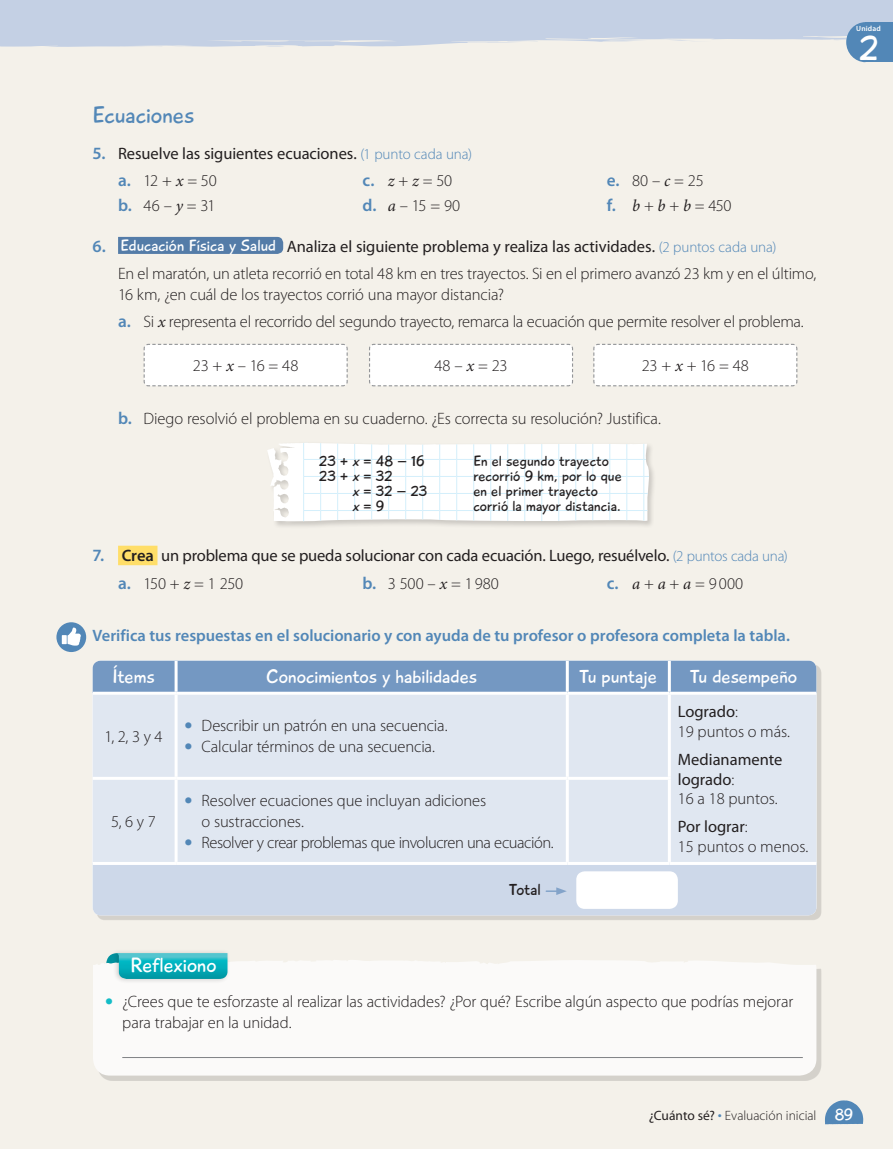
<style>
.page{position:relative;width:893px;height:1149px;background:#fff}
.page>*{position:absolute;margin:0;border:0;box-sizing:border-box;transform-origin:0 0}
.t1{font:36px "Playtime With Hot Toddies";color:#fff}
.Titulo_tema_evaluaci{font:24px "Playtime With Hot Toddies";color:#5287b7}
.t2{font:21px "Playtime With Hot Toddies";color:#fff}
.t3{font:19.5px "Playtime With Hot Toddies";letter-spacing:-.005em;color:#fff}
.t4{font:600 17.25px "Myriad Pro";color:#5287b7}
.actividades_s_n{font:300 16.5px/21px "Myriad Pro";letter-spacing:-.01em;color:#231f20}
.t5{font:16.5px/19.5px "Myriad Pro";letter-spacing:-.005em;color:#231f20}
.t6{font:600 16.5px "Myriad Pro";color:#5287b7}
.actividades_s_n-2{font:300 16.5px "Myriad Pro";letter-spacing:-.03em;color:#231f20}
.t7{font:16.5px "Playtime With Hot Toddies";letter-spacing:.005em;color:#fff}
.t8{font:16.5px "Playtime With Hot Toddies";color:#231f20}
.t9{font:15px/15px "Playtime With Hot Toddies";letter-spacing:.005em;color:#231f20}
.t10{font:300 13.5px "Myriad Pro";color:#231f20}
.t11{font:600 7.5px "Myriad Pro";letter-spacing:.02em;color:#fff}
.s1{font-weight:600;font-size:17.25px;color:#5287b7}
.s2{font-weight:300;font-size:15px;color:#5287b7}
.s3{font-family:"Minion Pro";font-weight:400;font-style:italic}
.s4{font-style:italic}
.s5{font-weight:600}
.s6{font-weight:600;font-size:25.5px;color:#5287b7}
.s7{font-weight:400}
.s8{font-weight:300}
.s9{font-weight:600;font-size:25.5px;color:#14bcc7}
.s10{font-size:16.5px;color:#5287b7}
.s11{font-family:"Playtime With Hot Toddies";font-weight:400;font-size:16.5px;color:#fff}
</style>
<div class="page">
<div style="left:0;top:0;width:893px;height:1148px;background:#f4f1ea"></div>
<svg style="left:0;top:0;width:893px;height:47px;background:#c8d2e4"></svg>
<div style="left:118px;top:545px;width:39px;height:20px;background:#ffde68"></div>
<div style="left:118px;top:237px;width:165px;height:17px;background:#547ca8"></div>
<svg style="left:143px;top:343px;width:205px;height:44px;background:#fafafa"></svg>
<svg style="left:369px;top:343px;width:204px;height:44px;background:#fafafa"></svg>
<svg style="left:593px;top:343px;width:205px;height:44px;background:#fafafa"></svg>
<div style="left:266px;top:441px;width:391px;height:88px;background:#231f20;opacity:.2"></div>
<svg style="left:267px;top:442px;width:384px;height:80px;background:#f8fafb"></svg>
<div style="left:97px;top:664px;width:724px;height:255px;background:#231f20;opacity:.15"></div>
<div style="left:94px;top:661px;width:722px;height:30px;background:#7498c2"></div>
<div style="left:94px;top:694px;width:722px;height:167px;background:#e0e7f1"></div>
<div style="left:93px;top:863px;width:723px;height:52px;background:#cdd8e9"></div>
<hr style="left:175px;top:660px;width:3px;height:31px;background:#fff">
<hr style="left:566px;top:660px;width:3px;height:31px;background:#fff">
<hr style="left:668px;top:660px;width:3px;height:31px;background:#fff">
<hr style="left:93px;top:694px;width:1px;height:82px;background:#fff">
<hr style="left:175px;top:694px;width:3px;height:82px;background:#fff">
<hr style="left:566px;top:694px;width:3px;height:82px;background:#fff">
<hr style="left:668px;top:694px;width:3px;height:82px;background:#fff">
<hr style="left:817px;top:694px;width:1px;height:84px;background:#fff">
<hr style="left:93px;top:776px;width:83px;height:3px;background:#fff">
<hr style="left:93px;top:779px;width:1px;height:82px;background:#fff">
<hr style="left:176px;top:776px;width:391px;height:3px;background:#fff">
<hr style="left:175px;top:779px;width:3px;height:82px;background:#fff">
<hr style="left:567px;top:776px;width:104px;height:3px;background:#fff">
<hr style="left:566px;top:779px;width:3px;height:82px;background:#fff">
<hr style="left:668px;top:779px;width:3px;height:82px;background:#fff">
<hr style="left:817px;top:778px;width:1px;height:83px;background:#fff">
<hr style="left:93px;top:861px;width:83px;height:3px;background:#fff">
<hr style="left:93px;top:864px;width:1px;height:51px;background:#fff">
<hr style="left:176px;top:861px;width:391px;height:3px;background:#fff">
<hr style="left:567px;top:861px;width:102px;height:3px;background:#fff">
<hr style="left:669px;top:861px;width:147px;height:3px;background:#fff">
<hr style="left:817px;top:864px;width:1px;height:51px;background:#fff">
<hr style="left:93px;top:660px;width:83px;height:1px;background:#fff">
<hr style="left:93px;top:660px;width:1px;height:31px;background:#fff">
<hr style="left:176px;top:660px;width:391px;height:1px;background:#fff">
<hr style="left:567px;top:660px;width:102px;height:1px;background:#fff">
<hr style="left:669px;top:660px;width:147px;height:1px;background:#fff">
<hr style="left:817px;top:660px;width:1px;height:31px;background:#fff">
<hr style="left:93px;top:691px;width:83px;height:3px;background:#fff">
<hr style="left:176px;top:691px;width:391px;height:3px;background:#fff">
<hr style="left:567px;top:691px;width:102px;height:3px;background:#fff">
<hr style="left:669px;top:691px;width:147px;height:3px;background:#fff">
<div style="left:576px;top:871px;width:102px;height:37px;background:#fff;border-radius:9px"></div>
<svg style="left:546px;top:887px;width:21px;height:7px"></svg>
<div style="left:56px;top:622px;width:30px;height:30px;background:#5287b7;border-radius:50%"></div>
<div style="left:62px;top:635px;width:5px;height:9px;background:#fff"></div>
<svg style="left:67px;top:627px;width:14px;height:18px"></svg>
<div style="left:97px;top:963px;width:724px;height:116px;background:#231f20;opacity:.15"></div>
<div style="left:93px;top:960px;width:723px;height:115px;background:#fbfaf9"></div>
<hr style="left:122px;top:1056px;width:681px;height:1px;background:#808285">
<div style="left:111px;top:948px;width:119px;height:35px;background:#231f20;opacity:.2"></div>
<svg style="left:106px;top:952px;width:121px;height:26px;background:#2cb6c0"></svg>
<svg style="left:825px;top:1100px;width:38px;height:23px"></svg>
<div style="left:865px;top:22px;width:28px;height:40px;background:#5287b7"></div>
<svg style="left:846px;top:22px;width:19px;height:40px"></svg>
<p class="t11" style="left:856px;top:24px;width:26px">Unidad</p>
<p class="Titulo_tema_evaluaci" style="left:93px;top:100px;width:103px">Ecuaciones</p>
<p class="t5" style="left:93px;top:143px;width:381px"><span class="s1">5.</span> Resuelve las siguientes ecuaciones. <span class="s2">(1 punto cada una)</span></p>
<p class="actividades_s_n" style="left:118px;top:170px;width:100px"><span class="s1">a.</span> 12 + <span class="s3">x</span> = 50</p>
<p class="actividades_s_n" style="left:118px;top:196px;width:99px"><span class="s1">b.</span> 46 – <span class="s3">y</span> = 31</p>
<p class="actividades_s_n" style="left:362px;top:170px;width:91px"><span class="s1">c.</span> <span class="s3">z</span> + <span class="s3">z</span> = 50</p>
<p class="actividades_s_n" style="left:362px;top:196px;width:99px"><span class="s1">d.</span> <span class="s3">a</span> – 15 = 90</p>
<p class="actividades_s_n" style="left:607px;top:170px;width:99px"><span class="s1">e.</span> 80 – <span class="s3">c</span> = 25</p>
<p class="actividades_s_n" style="left:607px;top:196px;width:127px"><span class="s1">f.</span> <span class="s3">b</span> + <span class="s3">b</span> + <span class="s3">b</span> = 450</p>
<p class="t4" style="left:93px;top:235px;width:15px">6.</p>
<p class="t7" style="left:121px;top:235px;width:157px">Educación Física y Salud</p>
<p class="t5" style="left:287px;top:236px;width:491px">Analiza el siguiente problema y realiza las actividades. <span class="s2">(2 puntos cada una)</span></p>
<p class="actividades_s_n" style="left:118px;top:263px;width:700px">En el maratón, un atleta recorrió en total 48 km en tres trayectos. Si en el primero avanzó 23 km y en el último,<br>16 km, ¿en cuál de los trayectos corrió una mayor distancia?</p>
<p class="actividades_s_n" style="left:118px;top:311px;width:687px"><span class="s1">a.</span> Si <span class="s3">x</span> representa el recorrido del segundo trayecto, remarca la ecuación que permite resolver el problema.</p>
<p class="actividades_s_n" style="left:193px;top:355px;width:107px">23 + <span class="s3">x</span> – 16 = 48</p>
<p class="actividades_s_n" style="left:434px;top:355px;width:75px">48 – <span class="s3">x</span> = 23</p>
<p class="actividades_s_n" style="left:642px;top:355px;width:109px">23 + <span class="s3">x</span> + 16 = 48</p>
<p class="actividades_s_n" style="left:118px;top:408px;width:544px"><span class="s1">b.</span> Diego resolvió el problema en su cuaderno. ¿Es correcta su resolución? Justifica.</p>
<p class="t9" style="left:319px;top:453px;width:107px">23 + <span class="s4">x</span>= 48 – 16</p>
<p class="t9" style="left:319px;top:468px;width:75px">23 + <span class="s4">x</span>= 32</p>
<p class="t9" style="left:353px;top:483px;width:76px"><span class="s4">x</span>= 32 – 23</p>
<p class="t9" style="left:353px;top:498px;width:33px"><span class="s4">x</span>= 9</p>
<p class="t9" style="left:473px;top:453px;width:150px">En el segundo trayecto recorrió 9 km, por lo que en el primer trayecto corrió la mayor distancia.</p>
<p class="t5" style="left:93px;top:545px;width:697px"><span class="s1">7.</span> <span class="s5">Crea</span> un problema que se pueda solucionar con cada ecuación. Luego, resuélvelo. <span class="s2">(2 puntos cada una)</span></p>
<p class="actividades_s_n" style="left:118px;top:573px;width:127px"><span class="s1">a.</span> 150 + <span class="s3">z</span> = 1 250</p>
<p class="actividades_s_n" style="left:362px;top:573px;width:138px"><span class="s1">b.</span> 3 500 – <span class="s3">x</span> = 1 980</p>
<p class="actividades_s_n" style="left:607px;top:573px;width:138px"><span class="s1">c.</span> <span class="s3">a</span> + <span class="s3">a</span> + <span class="s3">a</span> = 9 000</p>
<p class="t6" style="left:93px;top:624px;width:699px">Verifica tus respuestas en el solucionario y con ayuda de tu profesor o profesora completa la tabla.</p>
<p class="t3" style="left:112px;top:664px;width:44px">Ítems</p>
<p class="t3" style="left:266px;top:664px;width:212px">Conocimientos y habilidades</p>
<p class="t3" style="left:579px;top:664px;width:79px">Tu puntaje</p>
<p class="t3" style="left:690px;top:664px;width:108px">Tu desempeño</p>
<p class="actividades_s_n" style="left:104px;top:715px;width:345px">1, 2, 3 y 4 <span class="s6">•</span> Describir un patrón en una secuencia.</p>
<p class="actividades_s_n" style="left:678px;top:702px;width:114px;line-height:19.5px"><span class="s7">Logrado</span>:<br>19 puntos o más.</p>
<p class="t5" style="left:678px;top:749px;width:106px">Medianamente logrado<span class="s8">:<br>16 a 18 puntos.</span></p>
<p class="actividades_s_n" style="left:678px;top:816px;width:132px;line-height:19.5px"><span class="s7">Por lograr</span>:<br>15 puntos o menos.</p>
<p class="actividades_s_n" style="left:185px;top:736px;width:252px"><span class="s6">•</span> Calcular términos de una secuencia.</p>
<p class="actividades_s_n" style="left:202px;top:790px;width:286px;text-indent:-17px"><span class="s6">•</span> Resolver ecuaciones que incluyan adiciones o sustracciones.</p>
<p class="actividades_s_n-2" style="left:185px;top:833px;width:371px"><span class="s6">•</span> Resolver y crear problemas que involucren una ecuación.</p>
<p class="t8" style="left:509px;top:879px;width:33px">Total</p>
<p class="actividades_s_n" style="left:111px;top:811px;width:46px">5, 6 y 7</p>
<p class="t2" style="left:130px;top:952px;width:88px">Reflexiono</p>
<p class="actividades_s_n" style="left:122px;top:990px;width:672px;text-indent:-17px"><span class="s9">•</span> ¿Crees que te esforzaste al realizar las actividades? ¿Por qué? Escribe algún aspecto que podrías mejorar para trabajar en la unidad.</p>
<h1 class="t1" style="left:859px;top:26px;width:21px">2</h1>
<p class="t10" style="left:649px;top:1107px;width:206px"><span class="s7">¿Cuánto sé?</span> <span class="s10">•</span> Evaluación inicial <span class="s11">89</span></p>
</div>
